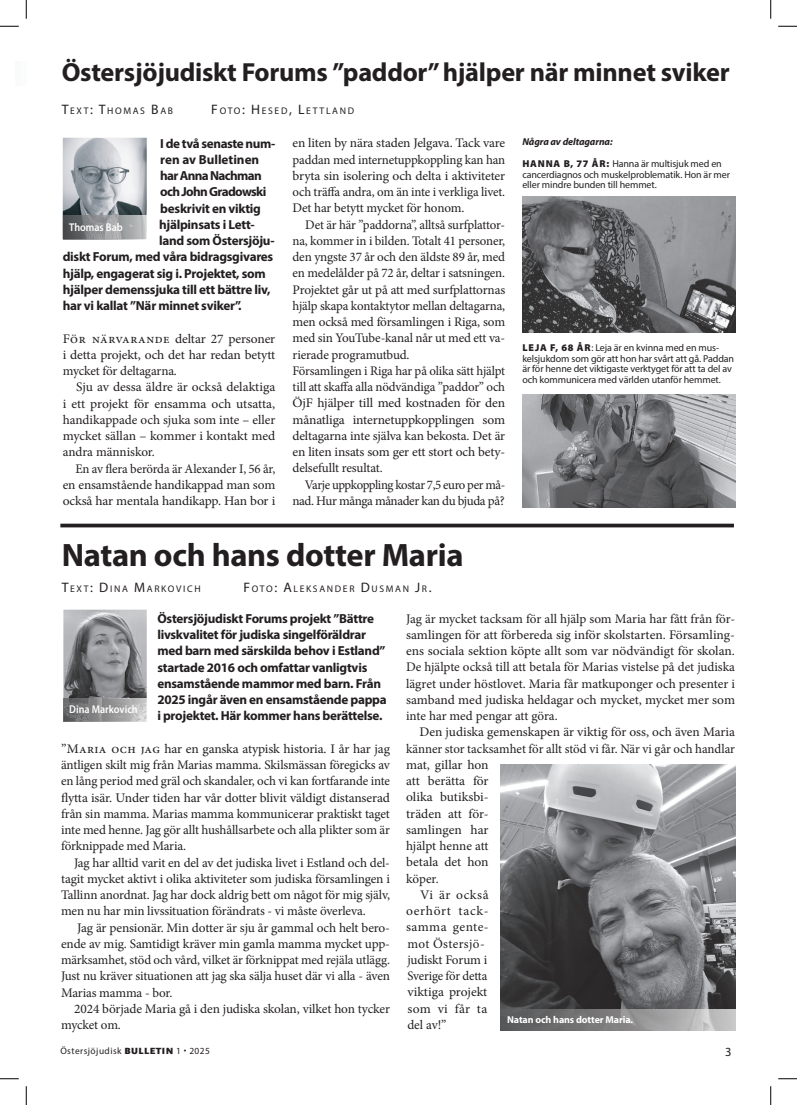
<style>
.page{position:relative;width:797px;height:1105px;background:#fff}
.page>*{position:absolute;margin:0;border:0;box-sizing:border-box;transform-origin:0 0}
.t1{font:700 32.5px "Myriad Pro";letter-spacing:-.01em;color:#231f20}
.t2{font:700 26.25px "Myriad Pro";letter-spacing:-.01em;color:#231f20}
.t3{font:13.12px/16.2px "Minion Pro";letter-spacing:-.01em;color:#231f20;text-align:justify}
.t4{font:700 13.12px/16.2px "Myriad Pro";letter-spacing:-.02em;color:#231f20}
.t5{font:13.12px/16.2px "Minion Pro";letter-spacing:-.035em;color:#231f20;text-align:right}
.t6{font:700 13.12px "Myriad Pro";letter-spacing:-.05em;color:#231f20}
.t7{font:700 13.12px "Myriad Pro";color:#231f20}
.t8{font:12.5px "Myriad Pro";color:#231f20}
.t9{font:600 11.25px "Myriad Pro";color:#fff;scale:.9 1}
.t10{font:10px/10.8px "Myriad Pro";letter-spacing:-.01em;color:#231f20}
.t11{font:700 10px "Myriad Pro";letter-spacing:-.01em;color:#fff}
.t12{font:9.62px "Myriad Pro";letter-spacing:.17em;color:#231f20}
.t13{font:9.38px "Myriad Pro";letter-spacing:.05em;color:#231f20}
.s1{font-size:13.75px}
.s2{font-weight:700;font-style:italic}
.s3{font-weight:900}
.s4{font-family:"Scala Sans Pro";font-weight:900}
</style>
<div class="page">
<img style="left:500px;top:765px;width:235px;height:245px">
<svg style="left:500px;top:1010px;width:235px;height:21px;background:#8b8b8c"></svg>
<hr style="left:60px;top:524px;width:674px;height:3px;background:#231f20">
<div style="left:16px;top:62px;width:10px;height:23px;background:#fafbfb"></div>
<img style="left:522px;top:197px;width:213px;height:136px">
<img style="left:522px;top:394px;width:213px;height:114px">
<img style="left:63px;top:138px;width:84px;height:78px">
<img style="left:63px;top:610px;width:84px;height:88px">
<svg style="left:63px;top:216px;width:84px;height:23px;background:#8e9091"></svg>
<svg style="left:63px;top:698px;width:84px;height:23px;background:#929192"></svg>
<svg style="left:0;top:25px;width:19px;height:2px"></svg>
<svg style="left:778px;top:25px;width:19px;height:2px"></svg>
<svg style="left:0;top:1078px;width:19px;height:1px"></svg>
<svg style="left:778px;top:1078px;width:19px;height:1px"></svg>
<svg style="left:25px;top:0;width:2px;height:19px"></svg>
<svg style="left:25px;top:1086px;width:2px;height:19px"></svg>
<svg style="left:770px;top:0;width:1px;height:19px"></svg>
<svg style="left:770px;top:1086px;width:1px;height:19px"></svg>
<h2 class="t2" style="left:62px;top:55px;width:669px">Östersjöjudiskt Forums ”paddor” hjälper när minnet sviker</h2>
<p class="t12" style="left:62px;top:105px;width:112px"><span class="s1">T</span>EXT<span class="s1">: T</span>HOMAS <span class="s1">B</span>AB</p>
<p class="t12" style="left:211px;top:105px;width:143px"><span class="s1">F</span>OTO<span class="s1">: H</span> ESED <span class="s1">, L</span> ETT LAND</p>
<p class="t4" style="left:160px;top:135px;width:117px">I de två senaste num-</p>
<p class="t7" style="left:160px;top:151px;width:100px">ren av Bulletinen</p>
<p class="t6" style="left:160px;top:167px;width:103px">har Anna Nachman</p>
<p class="t6" style="left:160px;top:183px;width:108px">och John Gradowski</p>
<p class="t4" style="left:160px;top:200px;width:102px">beskrivit en viktig</p>
<p class="t4" style="left:159px;top:216px;width:97px">hjälpinsats i Lett-</p>
<p class="t4" style="left:159px;top:232px;width:117px">land som Östersjöju-</p>
<p class="t4" style="left:63px;top:248px;width:212px">diskt Forum, med våra bidragsgivares</p>
<p class="t4" style="left:63px;top:265px;width:204px">hjälp, engagerat sig i. Projektet, som</p>
<p class="t4" style="left:63px;top:281px;width:209px">hjälper demenssjuka till ett bättre liv,</p>
<p class="t4" style="left:63px;top:297px;width:180px">har vi kallat ”När minnet sviker”.</p>
<p class="t3" style="left:63px;top:330px;width:214px">För närvarande deltar 27 personer i detta projekt, och det har redan betytt mycket för deltagarna.</p>
<p class="t3" style="left:63px;top:379px;width:214px;text-indent:14px">Sju av dessa äldre är också delaktiga i ett projekt för ensamma och utsatta, handikappade och sjuka som inte – eller mycket sällan – kommer i kontakt med andra människor.</p>
<p class="t3" style="left:63px;top:460px;width:214px;text-indent:13px">En av flera berörda är Alexander I, 56 år, en ensamstående handikappad man som också har mentala handikapp. Han bor i</p>
<p class="t9" style="left:69px;top:220px;width:61px">Thomas Bab</p>
<p class="t3" style="left:292px;top:135px;width:214px">en liten by nära staden Jelgava. Tack vare paddan med internetuppkoppling kan han bryta sin isolering och delta i aktiviteter och träffa andra, om än inte i verkliga livet.<br>Det har betytt mycket för honom.</p>
<p class="t3" style="left:292px;top:216px;width:214px;text-align:left;text-indent:13px">Det är här ”paddorna”, alltså surfplattor&shy;na, kommer in i bilden. Totalt 41 personer, den yngste 37 år och den äldste 89 år, med en medelålder på 72 år, deltar i satsningen.<br>Projektet går ut på att med surfplattornas hjälp skapa kontaktytor mellan deltagarna, men också med församlingen i Riga, som med sin YouTube-kanal når ut med ett va&shy;rierade programutbud.<br>Församlingen i Riga har på olika sätt hjälpt till att skaffa alla nödvändiga ”paddor” och ÖjF hjälper till med kostnaden för den månatliga internetuppkopplingen som deltagarna inte själva kan bekosta. Det är en liten insats som ger ett stort och bety&shy;delsefullt resultat.</p>
<p class="t5" style="left:292px;top:476px;width:214px">Varje uppkoppling kostar 7,5 euro per må&shy;nad. Hur många månader kan du bjuda på?</p>
<h1 class="t1" style="left:62px;top:534px;width:403px">Natan och hans dotter Maria</h1>
<p class="t12" style="left:62px;top:583px;width:140px"><span class="s1">T</span>EXT<span class="s1">: D</span>INA <span class="s1">M</span>ARKOVICH</p>
<p class="t12" style="left:243px;top:583px;width:190px"><span class="s1">F</span>OTO<span class="s1">: A</span>LEKSAND ER <span class="s1">D</span>USMAN <span class="s1">J</span>R<span class="s1">.</span></p>
<p class="t10" style="left:522px;top:131px;width:201px;line-height:21.6px"><span class="s2">Några av deltagarna:<br></span><span class="s3">HANNA B, 77 ÅR:</span> Hanna är multisjuk med en</p>
<p class="t10" style="left:522px;top:169px;width:209px">cancerdiagnos och muskelproblematik. Hon är mer eller mindre bunden till hemmet.</p>
<p class="t10" style="left:522px;top:342px;width:213px"><span class="s3">LE JA F, 68 ÅR</span>: Leja är en kvinna med en mus&shy;kelsjukdom som gör att hon har svårt att gå. Paddan är för henne det viktigaste verktyget för att ta del av och kommunicera med världen utanför hemmet.</p>
<p class="t4" style="left:157px;top:610px;width:231px">Östersjöjudiskt Forums projekt ”Bättre livskvalitet för judiska singelföräldrar med barn med särskilda behov i Estland” startade 2016 och omfattar vanligtvis ensamstående mammor med barn. Från 2025 ingår även en ensamstående pappa i projektet. Här kommer hans berättelse.</p>
<p class="t3" style="left:61px;top:741px;width:330px">”Maria och jag har en ganska atypisk historia. I år har jag äntligen skilt mig från Marias mamma. Skilsmässan föregicks av en lång period med gräl och skandaler, och vi kan fortfarande inte flytta isär. Under tiden har vår dotter blivit väldigt distanserad från sin mamma. Marias mamma kommunicerar praktiskt taget inte med henne. Jag gör allt hushållsarbete och alla plikter som är förknippade med Maria.</p>
<p class="t3" style="left:61px;top:854px;width:330px;text-indent:13px">Jag har alltid varit en del av det judiska livet i Estland och del&shy;tagit mycket aktivt i olika aktiviteter som judiska församlingen i Tallinn anordnat. Jag har dock aldrig bett om något för mig själv, men nu har min livssituation förändrats - vi måste överleva.</p>
<p class="t3" style="left:61px;top:919px;width:330px;text-indent:16px">Jag är pensionär. Min dotter är sju år gammal och helt bero&shy;ende av mig. Samtidigt kräver min gamla mamma mycket upp&shy;märksamhet, stöd och vård, vilket är förknippat med rejäla utlägg.<br>Just nu kräver situationen att jag ska sälja huset där vi alla - även Marias mamma - bor.</p>
<p class="t3" style="left:61px;top:1001px;width:330px;text-indent:13px">2024 började Maria gå i den judiska skolan, vilket hon tycker mycket om.</p>
<p class="t9" style="left:69px;top:702px;width:78px">Dina Markovich</p>
<p class="t3" style="left:406px;top:610px;width:330px">Jag är mycket tacksam för all hjälp som Maria har fått från för&shy;samlingen för att förbereda sig inför skolstarten. Församling&shy;ens sociala sektion köpte allt som var nödvändigt för skolan.<br>De hjälpte också till att betala för Marias vistelse på det judiska lägret under höstlovet. Maria får matkuponger och presenter i samband med judiska heldagar och mycket, mycket mer som inte har med pengar att göra.</p>
<p class="t3" style="left:419px;top:724px;width:317px">Den judiska gemenskapen är viktig för oss, och även Maria</p>
<p class="t3" style="left:406px;top:740px;width:330px">känner stor tacksamhet för allt stöd vi får. När vi går och handlar</p>
<p class="t3" style="left:406px;top:756px;width:84px">mat, gillar hon</p>
<p class="t3" style="left:406px;top:773px;width:84px">att berätta för</p>
<p class="t3" style="left:406px;top:789px;width:84px">olika butiksbi-</p>
<p class="t3" style="left:406px;top:805px;width:84px">träden att för-</p>
<p class="t3" style="left:406px;top:821px;width:84px">samlingen har</p>
<p class="t3" style="left:406px;top:838px;width:84px">hjälpt henne att</p>
<p class="t3" style="left:406px;top:854px;width:84px">betala det hon</p>
<p class="t3" style="left:406px;top:870px;width:34px">köper.</p>
<p class="t3" style="left:420px;top:886px;width:70px">Vi är också</p>
<p class="t3" style="left:406px;top:903px;width:84px">oerhört tack-</p>
<p class="t3" style="left:406px;top:919px;width:84px">samma gente-</p>
<p class="t3" style="left:407px;top:935px;width:79px">mot Östersjö-</p>
<p class="t3" style="left:407px;top:951px;width:82px">judiskt Forum i</p>
<p class="t3" style="left:407px;top:968px;width:82px">Sverige för detta</p>
<p class="t3" style="left:407px;top:984px;width:82px">viktiga projekt</p>
<p class="t3" style="left:407px;top:1000px;width:81px">som vi får ta</p>
<p class="t3" style="left:407px;top:1016px;width:41px">del av!”</p>
<p class="t11" style="left:507px;top:1013px;width:128px">Natan och hans dotter Maria.</p>
<p class="t13" style="left:60px;top:1045px;width:151px">Östersjöjudisk <span class="s4">BULLETIN</span> 1 • 2025</p>
<p class="t8" style="left:725px;top:1044px;width:8px">3</p>
</div>
